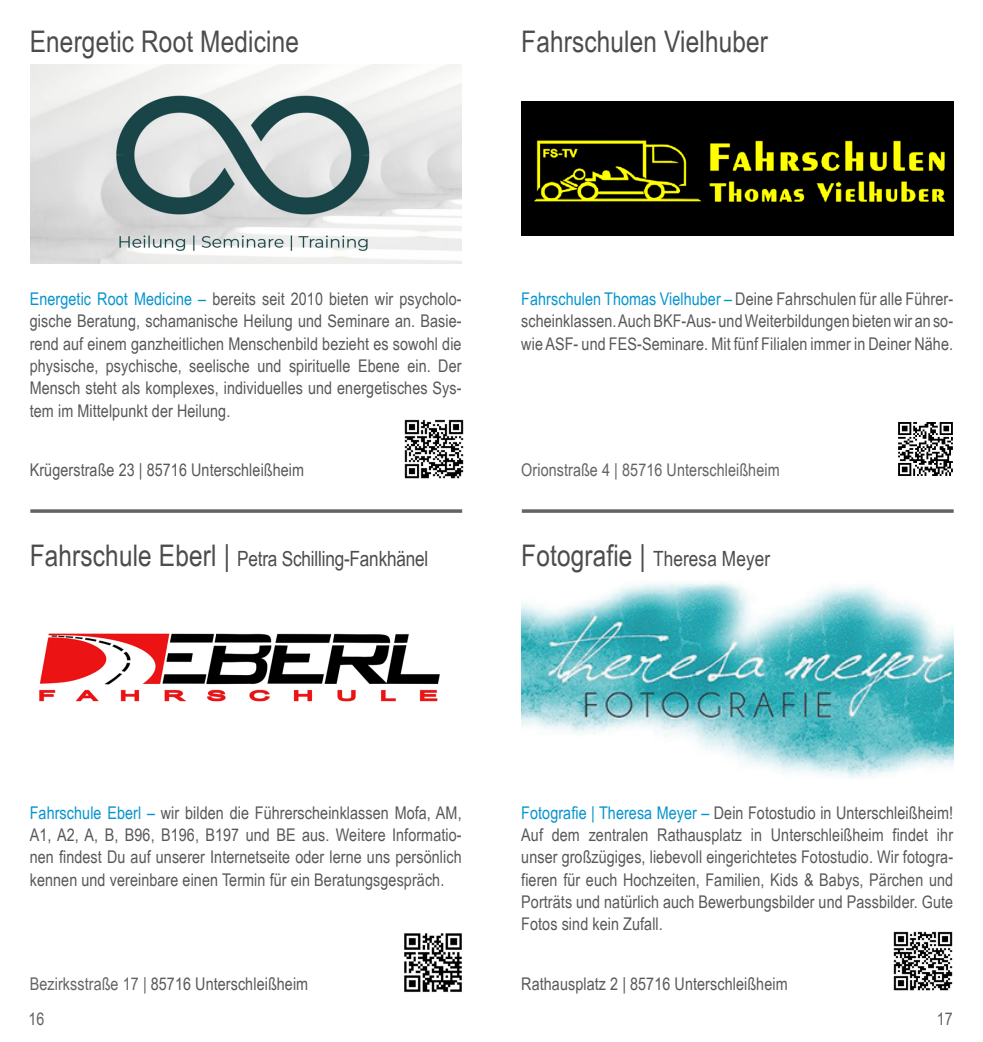
<style>
.page{position:relative;width:983px;height:1042px;background:#fff}
.page>*{position:absolute;margin:0;border:0;box-sizing:border-box;transform-origin:0 0}
.Copy{font:29.75px "USH Arial Narrow";letter-spacing:.005em;color:#4b4c4d}
.Copy-2{font:21px "USH Arial Narrow";letter-spacing:-.01em;color:#4b4c4d}
.Copy-3{font:17.5px/22.4px "USH Arial Narrow";letter-spacing:.005em;color:#57585a;text-align:justify}
.Copy-4{font:17.5px "USH Arial Narrow";letter-spacing:.005em;color:#636366}
.s1{color:#0694cd}
.s2{font-size:29.75px}
.s3{color:#636366}
</style>
<div class="page">
<img style="left:31px;top:64px;width:430px;height:199px">
<img style="left:404px;top:419px;width:60px;height:60px">
<img style="left:521px;top:102px;width:431px;height:134px">
<img style="left:898px;top:422px;width:55px;height:54px">
<img style="left:39px;top:633px;width:401px;height:69px">
<img style="left:404px;top:933px;width:58px;height:59px">
<img style="left:521px;top:582px;width:431px;height:196px">
<img style="left:893px;top:931px;width:60px;height:60px">
<svg style="left:30px;top:509px;width:432px;height:4px;background:#767678"></svg>
<svg style="left:521px;top:509px;width:432px;height:4px;background:#767679"></svg>
<p class="Copy" style="left:30px;top:20px;width:271px">Energetic Root Medicine</p>
<p class="Copy" style="left:521px;top:20px;width:248px">Fahrschulen Vielhuber</p>
<p class="Copy-3" style="left:30px;top:287px;width:433px"><span class="s1">Energetic Root Medicine –</span> bereits seit 2010 bieten wir psycholo&shy;gische Beratung, schamanische Heilung und Seminare an. Basie&shy;rend auf einem ganzheitlichen Menschenbild bezieht es sowohl die physische, psychische, seelische und spirituelle Ebene ein. Der Mensch steht als komplexes, individuelles und energetisches Sys&shy;tem im Mittelpunkt der Heilung.</p>
<p class="Copy-3" style="left:521px;top:287px;width:433px"><span class="s1">Fahrschulen Thomas Vielhuber –</span> Deine Fahrschulen für alle Führer&shy;scheinklassen. Auch BKF-Aus- und Weiterbildungen bieten wir an so&shy;wie ASF- und FES-Seminare. Mit fünf Filialen immer in Deiner Nähe.</p>
<p class="Copy-3" style="left:30px;top:458px;width:276px">Krügerstraße 23 | 85716 Unterschleißheim</p>
<p class="Copy-4" style="left:521px;top:457px;width:260px">Orionstraße 4 | 85716 Unterschleißheim</p>
<p class="Copy-2" style="left:30px;top:543px;width:400px"><span class="s2">Fahrschule Eberl |</span> Petra Schilling-Fankhänel</p>
<p class="Copy-2" style="left:521px;top:543px;width:250px"><span class="s2">Fotografie |</span> Theresa Meyer</p>
<p class="Copy-3" style="left:30px;top:800px;width:433px"><span class="s1">Fahrschule Eberl –</span> wir bilden die Führerscheinklassen Mofa, AM, A1, A2, A, B, B96, B196, B197 und BE aus. Weitere Informatio&shy;nen findest Du auf unserer Internetseite oder lerne uns persönlich kennen und vereinbare einen Termin für ein Beratungsgespräch.</p>
<p class="Copy-3" style="left:30px;top:972px;width:280px"><span class="s3">Bezirksstraße 17 |</span> 85716 Unterschleißheim</p>
<p class="Copy-3" style="left:521px;top:800px;width:433px"><span class="s1">Fotografie | Theresa Meyer –</span> Dein Fotostudio in Unterschleißheim!<br>Auf dem zentralen Rathausplatz in Unterschleißheim findet ihr unser großzügiges, liebevoll eingerichtetes Fotostudio. Wir fotogra&shy;fieren für euch Hochzeiten, Familien, Kids &amp; Babys, Pärchen und Porträts und natürlich auch Bewerbungsbilder und Passbilder. Gute Fotos sind kein Zufall.</p>
<p class="Copy-3" style="left:521px;top:972px;width:268px">Rathausplatz 2 | 85716 Unterschleißheim</p>
<p class="Copy-4" style="left:29px;top:1006px;width:17px">16</p>
<p class="Copy-4" style="left:936px;top:1006px;width:17px">17</p>
</div>
